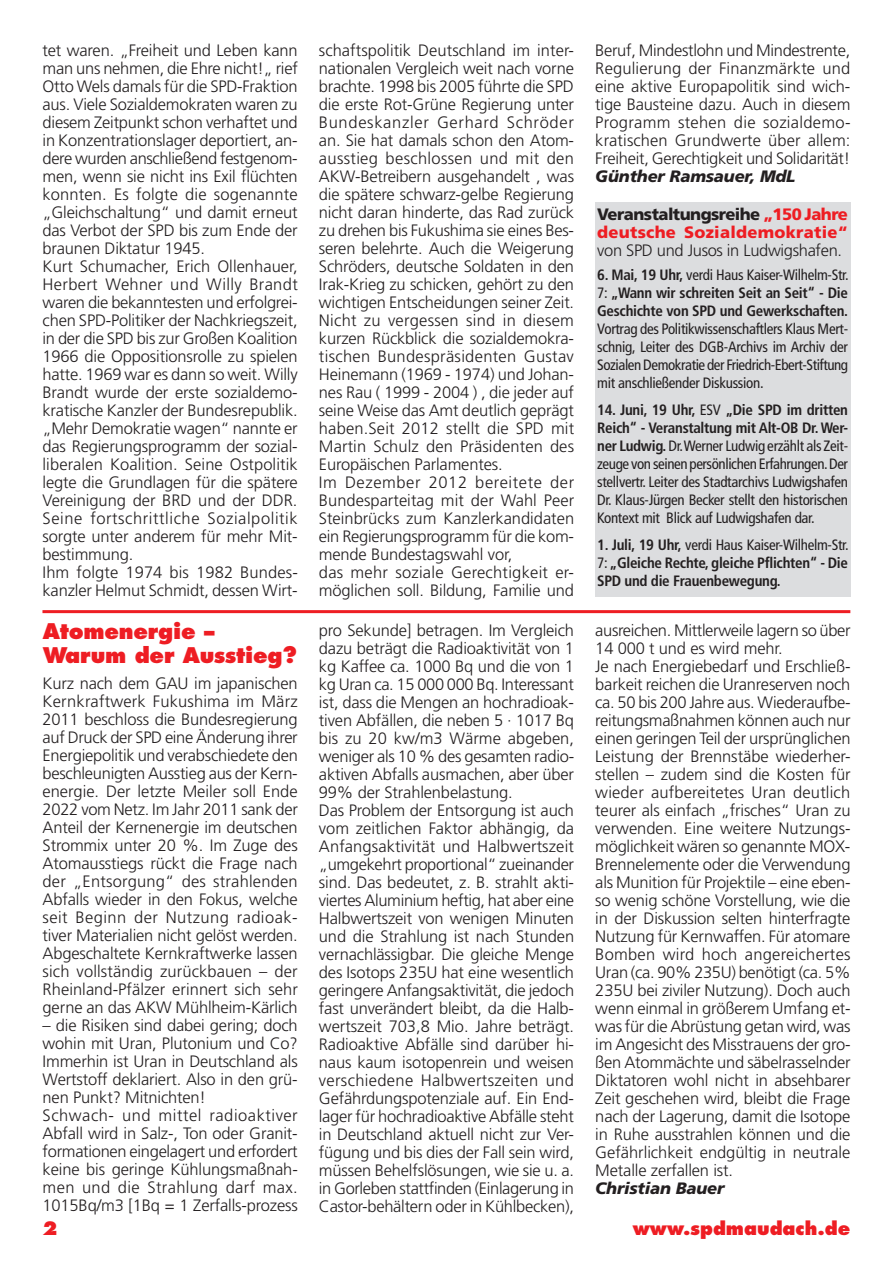
<style>
.page{position:relative;width:893px;height:1263px;background:#fff}
.page>*{position:absolute;margin:0;border:0;box-sizing:border-box;transform-origin:0 0}
.t1{font:800 21px/23.1px "Futura";letter-spacing:-.01em;color:#ee1d23}
.t2{font:800 18px "Futura";color:#ee1d23}
.t3{font:300 16.5px/18px "Frutiger";letter-spacing:-.01em;color:#231f20}
.t4{font:900 16.5px/18px "Frutiger";letter-spacing:-.035em;color:#ee1d23}
.t5{font:italic 900 16.5px "Frutiger";letter-spacing:-.01em;color:#231f20}
.t6{font:condensed 15px/18px "Frutiger";letter-spacing:-.02em;color:#231f20;text-align:justify}
.t7{font:700 condensed 15px/18px "Frutiger";letter-spacing:-.02em;color:#231f20;text-align:justify}
.s1{color:#231f20}
.s2{font-weight:400}
.s3{font-weight:700}
</style>
<div class="page">
<div style="left:595px;top:202px;width:255px;height:394px;background:#dcdddf"></div>
<hr style="left:42px;top:610px;width:808px;height:3px;background:#ee1d23">
<p class="t3" style="left:43px;top:41px;width:257px">tet waren. „Freiheit und Leben kann man uns nehmen, die Ehre nicht!„ rief Otto Wels damals für die SPD-Fraktion aus. Viele Sozialdemokraten waren zu diesem Zeitpunkt schon verhaftet und in Konzentrationslager deportiert, an&shy;dere wurden anschließend festgenom&shy;men, wenn sie nicht ins Exil flüchten konnten. Es folgte die sogenannte „Gleichschaltung“ und damit erneut das Verbot der SPD bis zum Ende der braunen Diktatur 1945.<br>Kurt Schumacher, Erich Ollenhauer, Herbert Wehner und Willy Brandt waren die bekanntesten und erfolgrei&shy;chen SPD-Politiker der Nachkriegszeit, in der die SPD bis zur Großen Koalition 1966 die Oppositionsrolle zu spielen hatte. 1969 war es dann so weit. Willy Brandt wurde der erste sozialdemo&shy;kratische Kanzler der Bundesrepublik. „Mehr Demokratie wagen“ nannte er das Regierungsprogramm der sozial&shy;liberalen Koalition. Seine Ostpolitik legte die Grundlagen für die spätere Vereinigung der BRD und der DDR.<br>Seine fortschrittliche Sozialpolitik sorgte unter anderem für mehr Mit&shy;bestimmung.<br>Ihm folgte 1974 bis 1982 Bundes&shy;kanzler Helmut Schmidt, dessen Wirt-</p>
<p class="t3" style="left:319px;top:41px;width:257px">schaftspolitik Deutschland im inter&shy;nationalen Vergleich weit nach vorne brachte. 1998 bis 2005 führte die SPD die erste Rot-Grüne Regierung unter Bundeskanzler Gerhard Schröder an. Sie hat damals schon den Atom&shy;ausstieg beschlossen und mit den AKW-Betreibern ausgehandelt , was die spätere schwarz-gelbe Regierung nicht daran hinderte, das Rad zurück zu drehen bis Fukushima sie eines Bes&shy;seren belehrte. Auch die Weigerung Schröders, deutsche Soldaten in den Irak-Krieg zu schicken, gehört zu den wichtigen Entscheidungen seiner Zeit.<br>Nicht zu vergessen sind in diesem kurzen Rückblick die sozialdemokra&shy;tischen Bundespräsidenten Gustav Heinemann (1969 - 1974) und Johan&shy;nes Rau ( 1999 - 2004 ) , die jeder auf seine Weise das Amt deutlich geprägt haben.Seit 2012 stellt die SPD mit Martin Schulz den Präsidenten des Europäischen Parlamentes.<br>Im Dezember 2012 bereitete der Bundesparteitag mit der Wahl Peer Steinbrücks zum Kanzlerkandidaten ein Regierungsprogramm für die kom&shy;mende Bundestagswahl vor,<br>das mehr soziale Gerechtigkeit er&shy;möglichen soll. Bildung, Familie und</p>
<p class="t3" style="left:595px;top:41px;width:257px;text-align:justify">Beruf, Mindestlohn und Mindestrente, Regulierung der Finanzmärkte und eine aktive Europapolitik sind wich&shy;tige Bausteine dazu. Auch in diesem Programm stehen die sozialdemo&shy;kratischen Grundwerte über allem:<br>Freiheit, Gerechtigkeit und Solidarität!</p>
<p class="t5" style="left:595px;top:166px;width:202px">Günther Ramsauer, MdL</p>
<p class="t4" style="left:597px;top:205px;width:252px"><span class="s1">Veranstaltungsreihe</span> „150 Jahre deutsche Sozialdemokratie“</p>
<p class="t3" style="left:597px;top:241px;width:246px">von SPD und Jusos in Ludwigshafen.</p>
<p class="t7" style="left:597px;top:266px;width:253px">6. Mai, 19 Uhr, <span class="s2">verdi Haus Kaiser-Wilhelm-Str.<br>7:</span> „Wann wir schreiten Seit an Seit“ - Die Geschichte von SPD und Gewerkschaften.</p>
<p class="t6" style="left:597px;top:320px;width:252px">Vortrag des Politikwissenschaftlers Klaus Mert&shy;schnig, Leiter des DGB-Archivs im Archiv der Sozialen Demokratie der Friedrich-Ebert-Stiftung mit anschließender Diskussion.</p>
<p class="t6" style="left:597px;top:401px;width:252px"><span class="s3">14. Juni, 19 Uhr,</span> ESV <span class="s3">„Die SPD im dritten Reich“ - Veranstaltung mit Alt-OB Dr. Wer&shy;ner Ludwig.</span> Dr. Werner Ludwig erzählt als Zeit&shy;zeuge von seinen persönlichen Erfahrungen. Der stellvertr. Leiter des Stadtarchivs Ludwigshafen Dr. Klaus-Jürgen Becker stellt den historischen Kontext mit Blick auf Ludwigshafen dar.</p>
<p class="t7" style="left:597px;top:536px;width:253px">1. Juli, 19 Uhr, <span class="s2">verdi Haus Kaiser-Wilhelm-Str.<br>7:</span> „Gleiche Rechte, gleiche Pflichten“ - Die SPD und die Frauenbewegung.</p>
<p class="t1" style="left:43px;top:620px;width:256px">Atomenergie –<br>Warum der Ausstieg?</p>
<p class="t3" style="left:319px;top:621px;width:257px">pro Sekunde] betragen. Im Vergleich dazu beträgt die Radioaktivität von 1 kg Kaffee ca. 1000 Bq und die von 1 kg Uran ca. 15 000 000 Bq. Interessant ist, dass die Mengen an hochradioak&shy;tiven Abfällen, die neben 5 · 1017 Bq bis zu 20 kw/m3 Wärme abgeben, weniger als 10 % des gesamten radio&shy;aktiven Abfalls ausmachen, aber über 99% der Strahlenbelastung.<br>Das Problem der Entsorgung ist auch vom zeitlichen Faktor abhängig, da Anfangsaktivität und Halbwertszeit „umgekehrt proportional“ zueinander sind. Das bedeutet, z. B. strahlt akti&shy;viertes Aluminium heftig, hat aber eine Halbwertszeit von wenigen Minuten und die Strahlung ist nach Stunden vernachlässigbar. Die gleiche Menge des Isotops 235U hat eine wesentlich geringere Anfangsaktivität, die jedoch fast unverändert bleibt, da die Halb&shy;wertszeit 703,8 Mio. Jahre beträgt.<br>Radioaktive Abfälle sind darüber hi&shy;naus kaum isotopenrein und weisen verschiedene Halbwertszeiten und Gefährdungspotenziale auf. Ein End&shy;lager für hochradioaktive Abfälle steht in Deutschland aktuell nicht zur Ver&shy;fügung und bis dies der Fall sein wird, müssen Behelfslösungen, wie sie u. a. in Gorleben stattfinden (Einlagerung in Castor-behältern oder in Kühlbecken),</p>
<p class="t3" style="left:43px;top:674px;width:257px;text-align:justify">Kurz nach dem GAU im japanischen Kernkraftwerk Fukushima im März 2011 beschloss die Bundesregierung auf Druck der SPD eine Änderung ihrer Energiepolitik und verabschiedete den beschleunigten Ausstieg aus der Kern&shy;energie. Der letzte Meiler soll Ende 2022 vom Netz. Im Jahr 2011 sank der Anteil der Kernenergie im deutschen Strommix unter 20 %. Im Zuge des Atomausstiegs rückt die Frage nach der „Entsorgung“ des strahlenden Abfalls wieder in den Fokus, welche seit Beginn der Nutzung radioak&shy;tiver Materialien nicht gelöst werden.<br>Abgeschaltete Kernkraftwerke lassen sich vollständig zurückbauen – der Rheinland-Pfälzer erinnert sich sehr gerne an das AKW Mühlheim-Kärlich</p>
<p class="t3" style="left:43px;top:1016px;width:257px">– die Risiken sind dabei gering; doch wohin mit Uran, Plutonium und Co?<br>Immerhin ist Uran in Deutschland als Wertstoff deklariert. Also in den grü&shy;nen Punkt? Mitnichten!<br>Schwach- und mittel radioaktiver Abfall wird in Salz-, Ton oder Granit&shy;formationen eingelagert und erfordert keine bis geringe Kühlungsmaßnah&shy;men und die Strahlung darf max.<br>1015Bq/m3 [1Bq = 1 Zerfalls-prozess</p>
<p class="t3" style="left:595px;top:621px;width:257px">ausreichen. Mittlerweile lagern so über 14 000 t und es wird mehr.<br>Je nach Energiebedarf und Erschließ&shy;barkeit reichen die Uranreserven noch ca. 50 bis 200 Jahre aus. Wiederaufbe&shy;reitungsmaßnahmen können auch nur einen geringen Teil der ursprünglichen Leistung der Brennstäbe wiederher&shy;stellen – zudem sind die Kosten für wieder aufbereitetes Uran deutlich teurer als einfach „frisches“ Uran zu verwenden. Eine weitere Nutzungs&shy;möglichkeit wären so genannte MOX-Brennelemente oder die Verwendung als Munition für Projektile – eine eben&shy;so wenig schöne Vorstellung, wie die in der Diskussion selten hinterfragte Nutzung für Kernwaffen. Für atomare Bomben wird hoch angereichertes Uran (ca. 90% 235U) benötigt (ca. 5% 235U bei ziviler Nutzung). Doch auch wenn einmal in größerem Umfang et&shy;was für die Abrüstung getan wird, was im Angesicht des Misstrauens der gro&shy;ßen Atommächte und säbelrasselnder Diktatoren wohl nicht in absehbarer Zeit geschehen wird, bleibt die Frage nach der Lagerung, damit die Isotope in Ruhe ausstrahlen können und die Gefährlichkeit endgültig in neutrale Metalle zerfallen ist.</p>
<p class="t5" style="left:595px;top:1178px;width:131px">Christian Bauer</p>
<p class="t2" style="left:43px;top:1216px;width:16px">2</p>
<p class="t2" style="left:633px;top:1216px;width:219px">www.spdmaudach.de</p>
</div>
